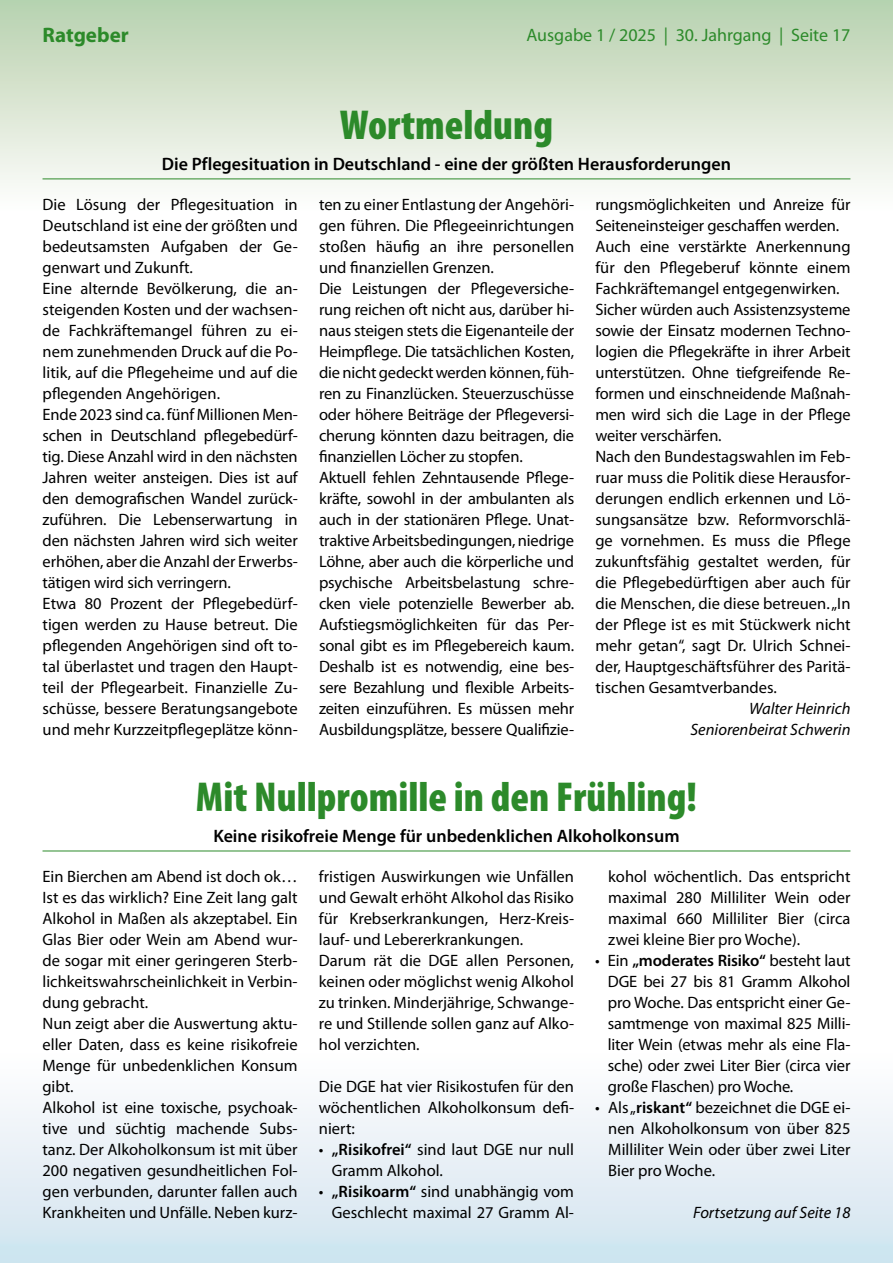
<style>
.page{position:relative;width:893px;height:1263px;background:#fff}
.page>*{position:absolute;margin:0;border:0;box-sizing:border-box;transform-origin:0 0}
.t1{font:900 condensed 42px "Myriad Pro";color:#2c8a2a}
.t2{font:700 21px "Myriad Pro";color:#2c8a2a}
.t3{font:600 18px "Myriad Pro";color:#000}
.t4{font:18px "Myriad Pro";color:#2c8a2a}
.t5{font:16.5px/21px "Myriad Pro";color:#000}
.t6{font:italic 16.5px/21px "Myriad Pro";color:#000;text-align:right}
.s1{font-weight:600}
</style>
<div class="page">
<div style="left:0;top:1050px;width:893px;height:213px;background:linear-gradient(to bottom,#fffeff,#cfe4ef)"></div>
<div style="left:0;top:0;width:893px;height:213px;background:linear-gradient(to bottom,#b8d1ae,#fdfcfb)"></div>
<svg style="left:0;top:1050px;width:1px;height:213px"></svg>
<svg style="left:0;top:0;width:1px;height:213px"></svg>
<hr style="left:43px;top:179px;width:807px;height:1px;background:#2c8a2a">
<hr style="left:43px;top:851px;width:807px;height:1px;background:#2c8a2a">
<p class="t2" style="left:43px;top:21px;width:88px">Ratgeber</p>
<p class="t4" style="left:526px;top:24px;width:325px">Ausgabe 1 / 2025 | 30. Jahrgang | Seite 17</p>
<h1 class="t1" style="left:340px;top:98px;width:215px">Wortmeldung</h1>
<p class="t3" style="left:162px;top:153px;width:571px">Die Pflegesituation in Deutschland - eine der größten Herausforderungen</p>
<p class="t5" style="left:43px;top:194px;width:257px">Die Lösung der Pflegesituation in Deutschland ist eine der größten und bedeutsamsten Aufgaben der Ge&shy;genwart und Zukunft.<br>Eine alternde Bevölkerung, die an&shy;steigenden Kosten und der wachsen&shy;de Fachkräftemangel führen zu ei&shy;nem zunehmenden Druck auf die Po&shy;litik, auf die Pflegeheime und auf die pflegenden Angehörigen.<br>Ende 2023 sind ca. fünf Millionen Men&shy;schen in Deutschland pflegebedürf&shy;tig. Diese Anzahl wird in den nächsten Jahren weiter ansteigen. Dies ist auf den demografischen Wandel zurück&shy;zuführen. Die Lebenserwartung in den nächsten Jahren wird sich weiter erhöhen, aber die Anzahl der Erwerbs&shy;tätigen wird sich verringern.<br>Etwa 80 Prozent der Pflegebedürf&shy;tigen werden zu Hause betreut. Die pflegenden Angehörigen sind oft to&shy;tal überlastet und tragen den Haupt&shy;teil der Pflegearbeit. Finanzielle Zu&shy;schüsse, bessere Beratungsangebote und mehr Kurzzeitpflegeplätze könn-</p>
<p class="t5" style="left:319px;top:194px;width:257px">ten zu einer Entlastung der Angehöri&shy;gen führen. Die Pflegeeinrichtungen stoßen häufig an ihre personellen und finanziellen Grenzen.<br>Die Leistungen der Pflegeversiche&shy;rung reichen oft nicht aus, darüber hi&shy;naus steigen stets die Eigenanteile der Heimpflege. Die tatsächlichen Kosten, die nicht gedeckt werden können, füh&shy;ren zu Finanzlücken. Steuerzuschüsse oder höhere Beiträge der Pflegeversi&shy;cherung könnten dazu beitragen, die finanziellen Löcher zu stopfen.<br>Aktuell fehlen Zehntausende Pflege&shy;kräfte, sowohl in der ambulanten als auch in der stationären Pflege. Unat&shy;traktive Arbeitsbedingungen, niedrige Löhne, aber auch die körperliche und psychische Arbeitsbelastung schre&shy;cken viele potenzielle Bewerber ab.<br>Aufstiegsmöglichkeiten für das Per&shy;sonal gibt es im Pflegebereich kaum.<br>Deshalb ist es notwendig, eine bes&shy;sere Bezahlung und flexible Arbeits&shy;zeiten einzuführen. Es müssen mehr Ausbildungsplätze, bessere Qualifizie-</p>
<p class="t5" style="left:595px;top:194px;width:257px">rungsmöglichkeiten und Anreize für Seiteneinsteiger geschaffen werden.<br>Auch eine verstärkte Anerkennung für den Pflegeberuf könnte einem Fachkräftemangel entgegenwirken.<br>Sicher würden auch Assistenzsysteme sowie der Einsatz modernen Techno&shy;logien die Pflegekräfte in ihrer Arbeit unterstützen. Ohne tiefgreifende Re&shy;formen und einschneidende Maßnah&shy;men wird sich die Lage in der Pflege weiter verschärfen.<br>Nach den Bundestagswahlen im Feb&shy;ruar muss die Politik diese Herausfor&shy;derungen endlich erkennen und Lö&shy;sungsansätze bzw. Reformvorschlä&shy;ge vornehmen. Es muss die Pflege zukunftsfähig gestaltet werden, für die Pflegebedürftigen aber auch für die Menschen, die diese betreuen. „In der Pflege ist es mit Stückwerk nicht mehr getan“, sagt Dr. Ulrich Schnei&shy;der, Hauptgeschäftsführer des Paritä&shy;tischen Gesamtverbandes.</p>
<p class="t6" style="left:690px;top:698px;width:162px">Walter Heinrich<br>Seniorenbeirat Schwerin</p>
<h1 class="t1" style="left:196px;top:770px;width:503px">Mit Nullpromille in den Frühling!</h1>
<p class="t3" style="left:213px;top:825px;width:468px">Keine risikofreie Menge für unbedenklichen Alkoholkonsum</p>
<p class="t5" style="left:43px;top:866px;width:257px">Ein Bierchen am Abend ist doch ok… Ist es das wirklich? Eine Zeit lang galt Alkohol in Maßen als akzeptabel. Ein Glas Bier oder Wein am Abend wur&shy;de sogar mit einer geringeren Sterb&shy;lichkeitswahrscheinlichkeit in Verbin&shy;dung gebracht.<br>Nun zeigt aber die Auswertung aktu&shy;eller Daten, dass es keine risikofreie Menge für unbedenklichen Konsum gibt.<br>Alkohol ist eine toxische, psychoak&shy;tive und süchtig machende Subs&shy;tanz. Der Alkoholkonsum ist mit über 200 negativen gesundheitlichen Fol&shy;gen verbunden, darunter fallen auch Krankheiten und Unfälle. Neben kurz-</p>
<p class="t5" style="left:319px;top:866px;width:257px">fristigen Auswirkungen wie Unfällen und Gewalt erhöht Alkohol das Risiko für Krebserkrankungen, Herz-Kreis&shy;lauf- und Lebererkrankungen.<br>Darum rät die DGE allen Personen, keinen oder möglichst wenig Alkohol zu trinken. Minderjährige, Schwange&shy;re und Stillende sollen ganz auf Alko&shy;hol verzichten.</p>
<p class="t5" style="left:608px;top:866px;width:244px;text-align:justify">kohol wöchentlich. Das entspricht maximal 280 Milliliter Wein oder maximal 660 Milliliter Bier (circa zwei kleine Bier pro Woche).</p>
<p class="t5" style="left:608px;top:950px;width:244px;text-align:justify;text-indent:-13px">• Ein <span class="s1">„moderates Risiko“</span> besteht laut DGE bei 27 bis 81 Gramm Alkohol pro Woche. Das entspricht einer Ge&shy;samtmenge von maximal 825 Milli&shy;liter Wein (etwas mehr als eine Fla&shy;sche) oder zwei Liter Bier (circa vier große Flaschen) pro Woche.</p>
<p class="t5" style="left:608px;top:1097px;width:244px;text-align:justify;text-indent:-13px">• Als „<span class="s1">riskant“</span> bezeichnet die DGE ei&shy;nen Alkoholkonsum von über 825<br>Milliliter Wein oder über zwei Liter Bier pro Woche.</p>
<p class="t6" style="left:693px;top:1202px;width:159px">Fortsetzung auf Seite 18</p>
<p class="t5" style="left:319px;top:1076px;width:257px;text-align:justify">Die DGE hat vier Risikostufen für den wöchentlichen Alkoholkonsum defi&shy;niert:</p>
<p class="t5" style="left:332px;top:1139px;width:244px;text-indent:-13px">• <span class="s1">„Risikofrei“</span> sind laut DGE nur null<br>Gramm Alkohol.</p>
<p class="t5" style="left:319px;top:1181px;width:257px;text-align:right">• <span class="s1">„Risikoarm“</span> sind unabhängig vom<br>Geschlecht maximal 27 Gramm Al-</p>
</div>
